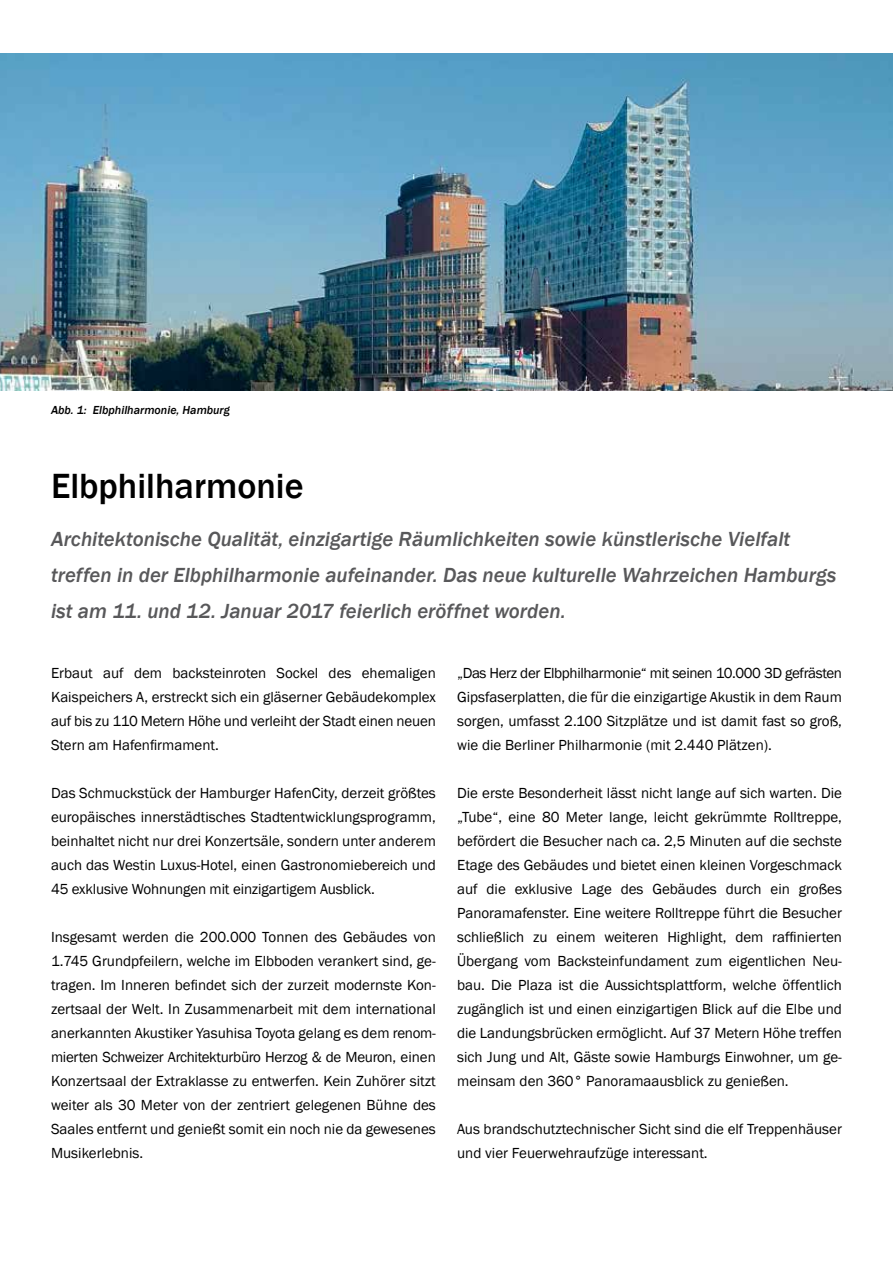
<style>
.page{position:relative;width:893px;height:1263px;background:#fff}
.page>*{position:absolute;margin:0;border:0;box-sizing:border-box;transform-origin:0 0}
.t1{font:500 36px "Franklin Gothic";color:#000}
.t2{font:italic 500 21px/36px "Franklin Gothic";color:#58585a}
.t3{font:15px/24px "Franklin Gothic";color:#000;text-align:justify}
.t4{font:italic 500 12px "Franklin Gothic";color:#000}
</style>
<div class="page">
<img style="left:0;top:54px;width:893px;height:336px">
<p class="t4" style="left:51px;top:403px;width:180px">Abb. 1: Elbphilharmonie, Hamburg</p>
<h1 class="t1" style="left:51px;top:464px;width:254px">Elbphilharmonie</h1>
<p class="t2" style="left:51px;top:521px;width:787px">Architektonische Qualität, einzigartige Räumlichkeiten sowie künstlerische Vielfalt treffen in der Elbphilharmonie aufeinander. Das neue kulturelle Wahrzeichen Hamburgs ist am 11. und 12. Januar 2017 feierlich eröffnet worden.</p>
<p class="t3" style="left:51px;top:661px;width:386px">Erbaut auf dem backsteinroten Sockel des ehemaligen Kaispeichers A, erstreckt sich ein gläserner Gebäudekomplex auf bis zu 110 Metern Höhe und verleiht der Stadt einen neuen Stern am Hafenfirmament.</p>
<p class="t3" style="left:51px;top:781px;width:386px">Das Schmuckstück der Hamburger HafenCity, derzeit größtes europäisches innerstädtisches Stadtentwicklungsprogramm, beinhaltet nicht nur drei Konzertsäle, sondern unter anderem auch das Westin Luxus-Hotel, einen Gastronomiebereich und 45 exklusive Wohnungen mit einzigartigem Ausblick.</p>
<p class="t3" style="left:51px;top:925px;width:386px">Insgesamt werden die 200.000 Tonnen des Gebäudes von 1.745 Grundpfeilern, welche im Elbboden verankert sind, ge&shy;tragen. Im Inneren befindet sich der zurzeit modernste Kon&shy;zertsaal der Welt. In Zusammenarbeit mit dem international anerkannten Akustiker Yasuhisa Toyota gelang es dem renom&shy;mierten Schweizer Architekturbüro Herzog &amp; de Meuron, einen Konzertsaal der Extraklasse zu entwerfen. Kein Zuhörer sitzt weiter als 30 Meter von der zentriert gelegenen Bühne des Saales entfernt und genießt somit ein noch nie da gewesenes Musikerlebnis.</p>
<p class="t3" style="left:457px;top:661px;width:386px">„Das Herz der Elbphilharmonie“ mit seinen 10.000 3D gefrästen Gipsfaserplatten, die für die einzigartige Akustik in dem Raum sorgen, umfasst 2.100 Sitzplätze und ist damit fast so groß, wie die Berliner Philharmonie (mit 2.440 Plätzen).</p>
<p class="t3" style="left:457px;top:781px;width:386px">Die erste Besonderheit lässt nicht lange auf sich warten. Die „Tube“, eine 80 Meter lange, leicht gekrümmte Rolltreppe, befördert die Besucher nach ca. 2,5 Minuten auf die sechste Etage des Gebäudes und bietet einen kleinen Vorgeschmack auf die exklusive Lage des Gebäudes durch ein großes Panoramafenster. Eine weitere Rolltreppe führt die Besucher schließlich zu einem weiteren Highlight, dem raffinierten Übergang vom Backsteinfundament zum eigentlichen Neu&shy;bau. Die Plaza ist die Aussichtsplattform, welche öffentlich zugänglich ist und einen einzigartigen Blick auf die Elbe und die Landungsbrücken ermöglicht. Auf 37 Metern Höhe treffen sich Jung und Alt, Gäste sowie Hamburgs Einwohner, um ge&shy;meinsam den 360° Panoramaausblick zu genießen.</p>
<p class="t3" style="left:457px;top:1117px;width:386px">Aus brandschutztechnischer Sicht sind die elf Treppenhäuser und vier Feuerwehraufzüge interessant.</p>
</div>
